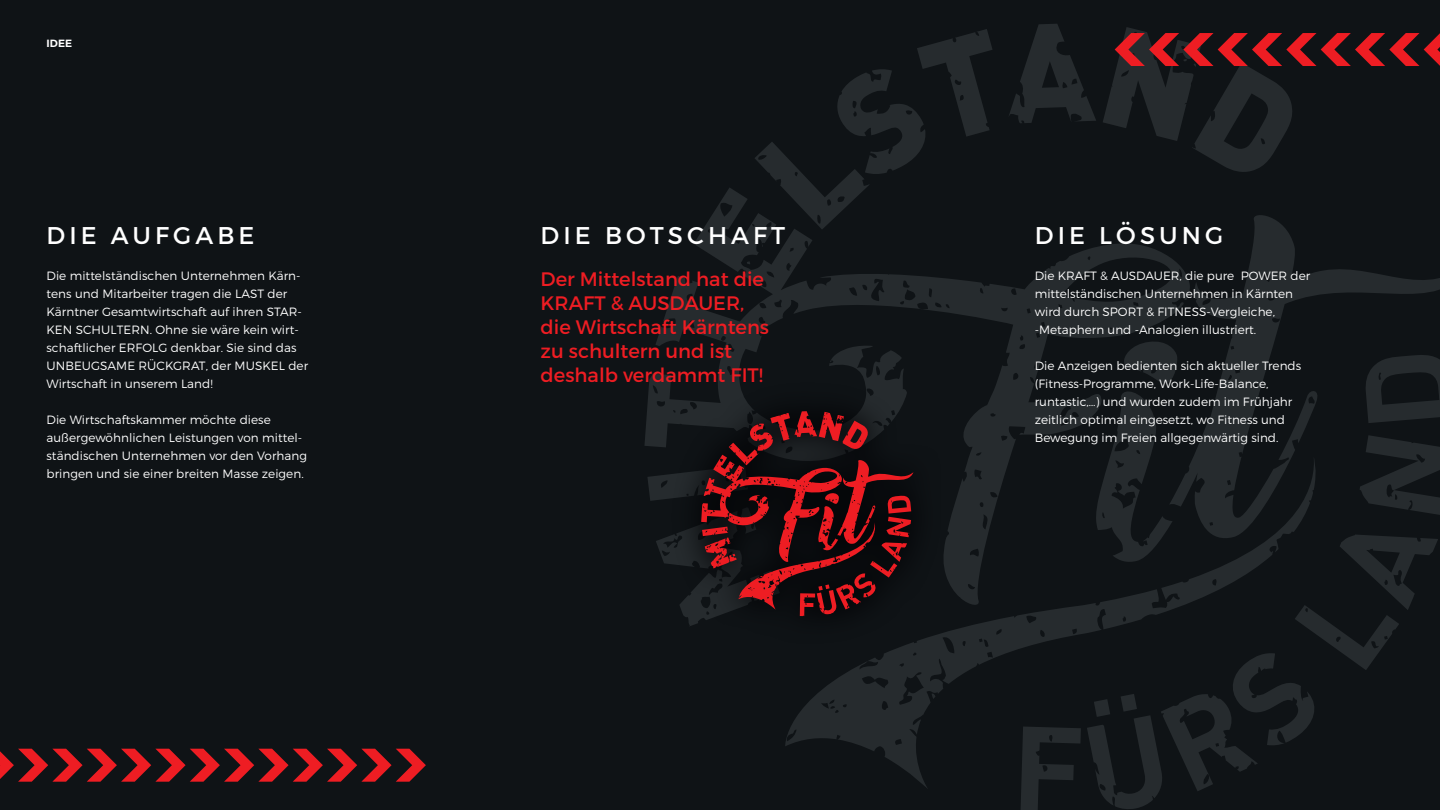
<style>
.page{position:relative;width:1440px;height:810px;background:#0f1316}
.page>*{position:absolute;margin:0;border:0;box-sizing:border-box;transform-origin:0 0}
.t1{font:24.22px "Montserrat";letter-spacing:.17em;color:#fff}
.t2{font:19.5px/24px "Montserrat";color:#ee1d23}
.t3{font:300 12px/18px "Montserrat";color:#fff}
.t4{font:600 10.5px "Montserrat";color:#fff}
</style>
<div class="page">
<svg style="left:1190px;top:210px;width:250px;height:129px;background:#15191c"></svg>
<svg style="left:1008px;top:24px;width:88px;height:99px;background:#191e21"></svg>
<svg style="left:754px;top:29px;width:239px;height:158px;background:#14181b"></svg>
<svg style="left:784px;top:607px;width:303px;height:183px;background:#161b1e"></svg>
<svg style="left:1020px;top:727px;width:61px;height:83px;background:#1a1e21"></svg>
<svg style="left:1087px;top:339px;width:353px;height:471px;background:#14181b"></svg>
<svg style="left:644px;top:187px;width:546px;height:420px;background:#151a1d"></svg>
<svg style="left:0;top:749px;width:426px;height:33px;background:#67161b"></svg>
<svg style="left:1103px;top:27px;width:337px;height:146px;background:#27181c"></svg>
<div style="left:670px;top:380px;width:273px;height:267px;background:#000002;opacity:.75"></div>
<svg style="left:647px;top:411px;width:267px;height:216px;background:#371417"></svg>
<p class="t4" style="left:46px;top:37px;width:27px">IDEE</p>
<h1 class="t1" style="left:46px;top:220px;width:209px">DIE AUFGABE</h1>
<p class="t3" style="left:46px;top:267px;width:263px">Die mittelständischen Unternehmen Kärn&shy;tens und Mitarbeiter tragen die LAST der Kärntner Gesamtwirtschaft auf ihren STAR-KEN SCHULTERN. Ohne sie wäre kein wirt&shy;schaftlicher ERFOLG denkbar. Sie sind das UNBEUGSAME RÜCKGRAT, der MUSKEL der Wirtschaft in unserem Land!</p>
<p class="t3" style="left:46px;top:411px;width:262px">Die Wirtschaftskammer möchte diese außergewöhnlichen Leistungen von mittel&shy;ständischen Unternehmen vor den Vorhang bringen und sie einer breiten Masse zeigen.</p>
<h1 class="t1" style="left:541px;top:220px;width:246px">DIE BOTSCHAFT</h1>
<h2 class="t2" style="left:541px;top:267px;width:230px">Der Mittelstand hat die<br>KRAFT &amp; AUSDAUER, die Wirtschaft Kärntens zu schultern und ist deshalb verdammt FIT!</h2>
<h1 class="t1" style="left:1035px;top:220px;width:190px">DIE LÖSUNG</h1>
<p class="t3" style="left:1035px;top:267px;width:277px">Die KRAFT &amp; AUSDAUER, die pure POWER der mittelständischen Unternehmen in Kärnten wird durch SPORT &amp; FITNESS-Vergleiche, -Metaphern und -Analogien illustriert.</p>
<p class="t3" style="left:1035px;top:357px;width:268px">Die Anzeigen bedienten sich aktueller Trends (Fitness-Programme, Work-Life-Balance, runtastic,…) und wurden zudem im Frühjahr zeitlich optimal eingesetzt, wo Fitness und Bewegung im Freien allgegenwärtig sind.</p>
</div>
